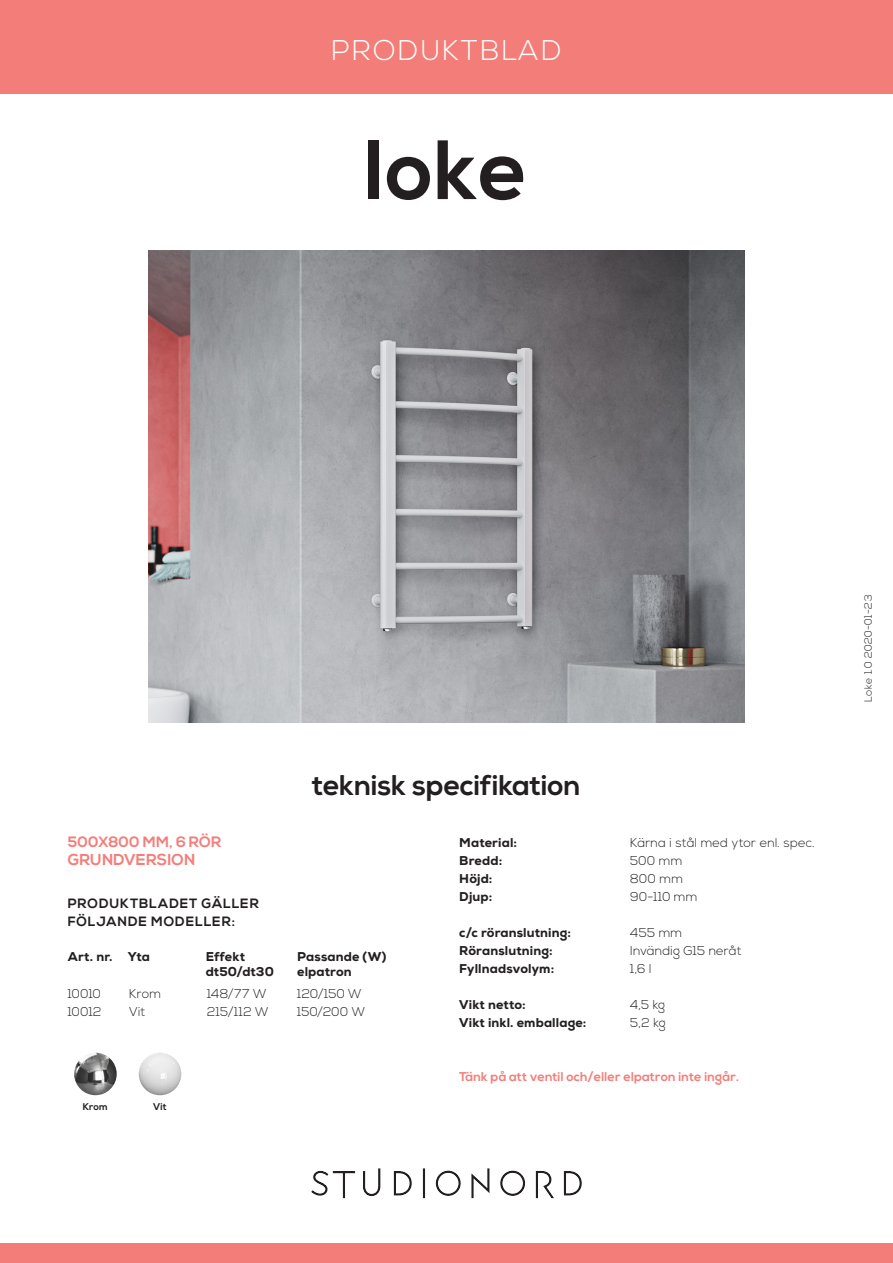
<style>
.page{position:relative;width:893px;height:1263px;background:#fff}
.page>*{position:absolute;margin:0;border:0;box-sizing:border-box;transform-origin:0 0}
.Ingress_centrerat{font:700 84px "Nexa";color:#231f20}
.t1{font:700 28.5px "Nexa";color:#231f20}
.Ingress_centrerat-2{font:300 28.5px "Nexa";letter-spacing:.08em;color:#fff}
.sid_2_fakta{font:700 15.75px "Nexa";letter-spacing:.005em;color:#f37e79}
.sid_2_fakta-2{font:700 15px "Nexa";letter-spacing:.01em;color:#f37e79}
.Ingress_centrerat-3{font:700 13.5px/18px "Nexa";letter-spacing:.065em;color:#231f20}
.sid_2_fakta-3{font:800 12.75px "Nexa";letter-spacing:.01em;color:#231f20}
.sid_2_fakta-4{font:300 12.75px "Nexa";letter-spacing:.015em;color:#231f20}
.sid_2_fakta-5{font:700 12.75px "Nexa";letter-spacing:.01em;color:#f37e79}
.versionsnummer{font:300 10.5px "Nexa";letter-spacing:.03em;color:#231f20}
.sid_2_material{font:700 9.75px "Nexa";letter-spacing:.01em;color:#231f20}
</style>
<div class="page">
<div style="left:0;top:0;width:893px;height:94px;background:#f37e79"></div>
<div style="left:0;top:1244px;width:893px;height:19px;background:#f37e79"></div>
<img style="left:149px;top:251px;width:595px;height:472px">
<svg style="left:311px;top:1168px;width:271px;height:30px"></svg>
<img style="left:74px;top:1053px;width:43px;height:42px;border-radius:21px">
<img style="left:139px;top:1053px;width:42px;height:42px;border-radius:21px">
<p class="Ingress_centrerat-2" style="left:331px;top:33px;width:232px">PRODUKTBLAD</p>
<p class="Ingress_centrerat" style="left:365px;top:122px;width:164px">loke</p>
<p class="t1" style="left:312px;top:769px;width:270px">teknisk specifikation</p>
<p class="sid_2_fakta-2" style="left:68px;top:833px;width:155px">500X800 MM, 6 RÖR</p>
<p class="sid_2_fakta" style="left:68px;top:851px;width:129px">GRUNDVERSION</p>
<p class="Ingress_centrerat-3" style="left:68px;top:894px;width:193px">PRODUKTBLADET GÄLLER<br>FÖLJANDE MODELLER:</p>
<p class="sid_2_fakta-3" style="left:68px;top:948px;width:84px">Art. nr. Yta</p>
<p class="sid_2_fakta-3" style="left:206px;top:948px;width:41px">Effekt</p>
<p class="sid_2_fakta-3" style="left:297px;top:948px;width:91px">Passande (W)</p>
<p class="sid_2_fakta-3" style="left:206px;top:963px;width:70px">dt50/dt30</p>
<p class="sid_2_fakta-3" style="left:297px;top:963px;width:56px">elpatron</p>
<p class="sid_2_fakta-4" style="left:68px;top:986px;width:35px">10010</p>
<p class="sid_2_fakta-4" style="left:129px;top:986px;width:34px">Krom</p>
<p class="sid_2_fakta-4" style="left:207px;top:986px;width:61px">148/77 W</p>
<p class="sid_2_fakta-4" style="left:297px;top:986px;width:66px">120/150 W</p>
<p class="sid_2_fakta-4" style="left:68px;top:1004px;width:35px">10012</p>
<p class="sid_2_fakta-4" style="left:129px;top:1004px;width:18px">Vit</p>
<p class="sid_2_fakta-4" style="left:207px;top:1004px;width:63px">215/112 W</p>
<p class="sid_2_fakta-4" style="left:297px;top:1004px;width:69px">150/200 W</p>
<p class="sid_2_material" style="left:83px;top:1101px;width:27px">Krom</p>
<p class="sid_2_material" style="left:153px;top:1101px;width:15px">Vit</p>
<p class="sid_2_fakta-3" style="left:459px;top:835px;width:59px">Material:</p>
<p class="sid_2_fakta-4" style="left:630px;top:835px;width:186px">Kärna i stål med ytor enl. spec.</p>
<p class="sid_2_fakta-3" style="left:459px;top:853px;width:44px">Bredd:</p>
<p class="sid_2_fakta-4" style="left:630px;top:853px;width:54px">500 mm</p>
<p class="sid_2_fakta-3" style="left:459px;top:871px;width:35px">Höjd:</p>
<p class="sid_2_fakta-4" style="left:630px;top:871px;width:54px">800 mm</p>
<p class="sid_2_fakta-3" style="left:459px;top:889px;width:35px">Djup:</p>
<p class="sid_2_fakta-4" style="left:630px;top:889px;width:69px">90-110 mm</p>
<p class="sid_2_fakta-3" style="left:459px;top:925px;width:113px">c/c röranslutning:</p>
<p class="sid_2_fakta-4" style="left:630px;top:925px;width:54px">455 mm</p>
<p class="sid_2_fakta-3" style="left:459px;top:943px;width:95px">Röranslutning:</p>
<p class="sid_2_fakta-4" style="left:630px;top:943px;width:113px">Invändig G15 neråt</p>
<p class="sid_2_fakta-3" style="left:459px;top:961px;width:96px">Fyllnadsvolym:</p>
<p class="sid_2_fakta-4" style="left:630px;top:961px;width:23px">1,6 l</p>
<p class="sid_2_fakta-3" style="left:459px;top:997px;width:68px">Vikt netto:</p>
<p class="sid_2_fakta-4" style="left:630px;top:997px;width:36px">4,5 kg</p>
<p class="sid_2_fakta-3" style="left:459px;top:1015px;width:129px">Vikt inkl. emballage:</p>
<p class="sid_2_fakta-4" style="left:630px;top:1015px;width:37px">5,2 kg</p>
<p class="sid_2_fakta-5" style="left:459px;top:1069px;width:281px">Tänk på att ventil och/eller elpatron inte ingår.</p>
<p class="versionsnummer" style="left:862px;top:702px;width:109px;rotate:-90deg">Loke 1.0 2020-01-23</p>
</div>
